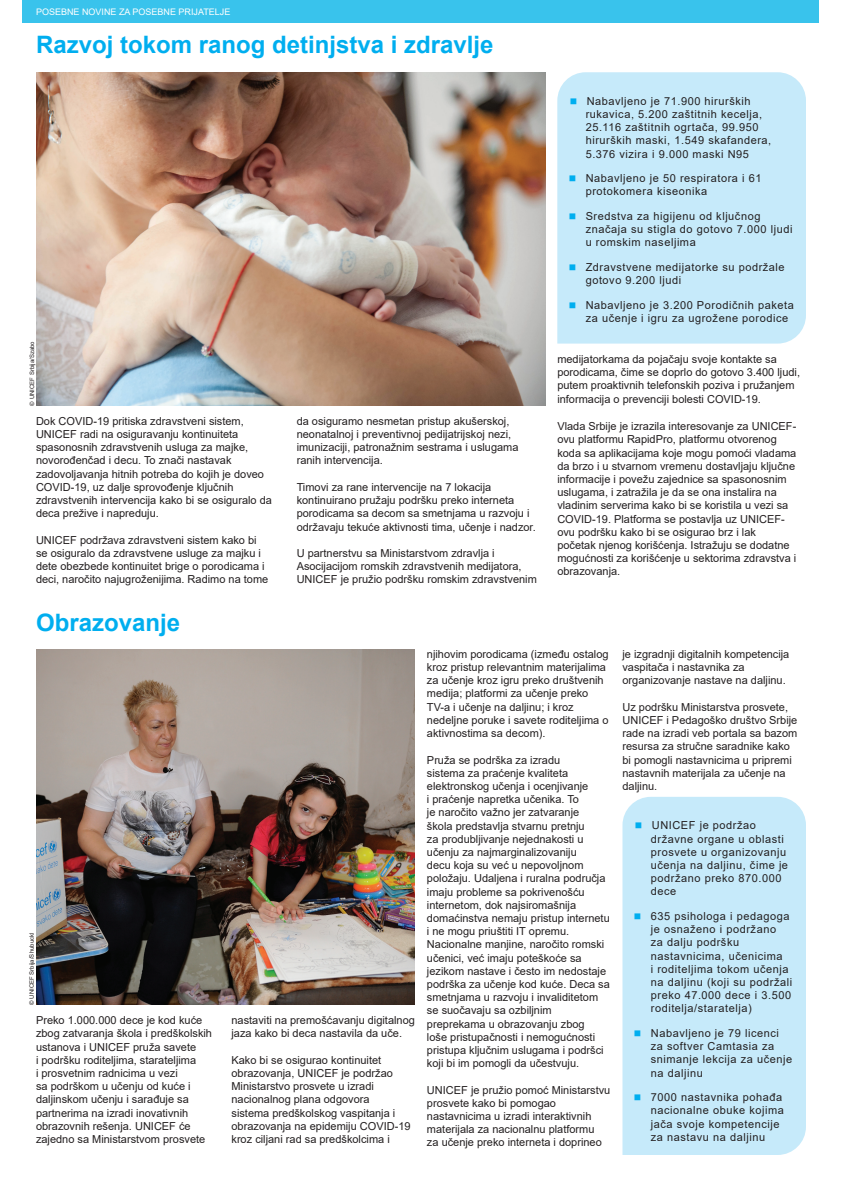
<style>
.page{position:relative;width:842px;height:1191px;background:#fff}
.page>*{position:absolute;margin:0;border:0;box-sizing:border-box;transform-origin:0 0}
.t1{font:700 24px "Arial";color:#00aeef}
.t2{font:11px/13.2px "Arial";color:#231f20}
.t3{font:11px/13.2px "Arial";letter-spacing:.05em;color:#231f20}
.t4{font:9px "Arial";color:#fff}
.t5{font:6px "Arial";color:#231f20}
</style>
<div class="page">
<div style="left:23px;top:0;width:796px;height:23px;background:#39c3ec"></div>
<img style="left:36px;top:72px;width:509px;height:333px">
<img style="left:36px;top:650px;width:379px;height:354px">
<div style="left:557px;top:72px;width:249px;height:271px;background:#c6eafa"></div>
<div style="left:622px;top:797px;width:184px;height:358px;background:#c6eafa"></div>
<svg style="left:570px;top:98px;width:6px;height:6px"></svg>
<svg style="left:569px;top:176px;width:6px;height:5px"></svg>
<svg style="left:569px;top:213px;width:6px;height:6px"></svg>
<svg style="left:569px;top:264px;width:6px;height:6px"></svg>
<svg style="left:569px;top:302px;width:6px;height:6px"></svg>
<svg style="left:636px;top:822px;width:5px;height:6px"></svg>
<svg style="left:635px;top:913px;width:5px;height:6px"></svg>
<svg style="left:635px;top:1030px;width:5px;height:6px"></svg>
<svg style="left:635px;top:1094px;width:5px;height:6px"></svg>
<p class="t4" style="left:36px;top:6px;width:196px">POSEBNE NOVINE ZA POSEBNE PRIJATELJE</p>
<h1 class="t1" style="left:36px;top:28px;width:459px">Razvoj tokom ranog detinjstva i zdravlje</h1>
<p class="t5" style="left:28px;top:405px;width:66px;rotate:-90deg">© UNICEF Srbija/Szabo</p>
<p class="t2" style="left:36px;top:414px;width:237px">Dok COVID-19 pritiska zdravstveni sistem, UNICEF radi na osiguravanju kontinuiteta spasonosnih zdravstvenih usluga za majke, novorođenčad i decu. To znači nastavak zadovoljavanja hitnih potreba do kojih je doveo COVID-19, uz dalje sprovođenje ključnih zdravstvenih intervencija kako bi se osiguralo da deca prežive i napreduju.</p>
<p class="t2" style="left:36px;top:533px;width:234px">UNICEF podržava zdravstveni sistem kako bi se osiguralo da zdravstvene usluge za majku i dete obezbede kontinuitet brige o porodicama i deci, naročito najugroženijima. Radimo na tome</p>
<h1 class="t1" style="left:36px;top:605px;width:146px">Obrazovanje</h1>
<p class="t2" style="left:297px;top:414px;width:223px">da osiguramo nesmetan pristup akušerskoj, neonatalnoj i preventivnoj pedijatrijskoj nezi, imunizaciji, patronažnim sestrama i uslugama ranih intervencija.</p>
<p class="t2" style="left:297px;top:480px;width:241px">Timovi za rane intervencije na 7 lokacija kontinuirano pružaju podršku preko interneta porodicama sa decom sa smetnjama u razvoju i održavaju tekuće aktivnosti tima, učenje i nadzor.</p>
<p class="t2" style="left:297px;top:546px;width:242px">U partnerstvu sa Ministarstvom zdravlja i<br>Asocijacijom romskih zdravstvenih medijatora,<br>UNICEF je pružio podršku romskim zdravstvenim</p>
<p class="t3" style="left:586px;top:94px;width:187px">Nabavljeno je 71.900 hirurških rukavica, 5.200 zaštitnih kecelja, 25.116 zaštitnih ogrtača, 99.950 hirurških maski, 1.549 skafandera, 5.376 vizira i 9.000 maski N95</p>
<p class="t3" style="left:586px;top:172px;width:177px">Nabavljeno je 50 respiratora i 61 protokomera kiseonika</p>
<p class="t3" style="left:586px;top:209px;width:208px">Sredstva za higijenu od ključnog značaja su stigla do gotovo 7.000 ljudi u romskim naseljima</p>
<p class="t3" style="left:586px;top:260px;width:201px">Zdravstvene medijatorke su podržale gotovo 9.200 ljudi</p>
<p class="t3" style="left:586px;top:298px;width:210px">Nabavljeno je 3.200 Porodičnih paketa za učenje i igru za ugrožene porodice</p>
<p class="t2" style="left:557px;top:352px;width:244px">medijatorkama da pojačaju svoje kontakte sa porodicama, čime se doprlo do gotovo 3.400 ljudi, putem proaktivnih telefonskih poziva i pružanjem informacija o prevenciji bolesti COVID-19.</p>
<p class="t2" style="left:557px;top:419px;width:241px">Vlada Srbije je izrazila interesovanje za UNICEF&shy;ovu platformu RapidPro, platformu otvorenog koda sa aplikacijama koje mogu pomoći vladama da brzo i u stvarnom vremenu dostavljaju ključne informacije i povežu zajednice sa spasonosnim uslugama, i zatražila je da se ona instalira na vladinim serverima kako bi se koristila u vezi sa COVID-19. Platforma se postavlja uz UNICEF&shy;ovu podršku kako bi se osigurao brz i lak početak njenog korišćenja. Istražuju se dodatne mogućnosti za korišćenje u sektorima zdravstva i obrazovanja.</p>
<p class="t5" style="left:28px;top:1004px;width:73px;rotate:-90deg">© UNICEF Srbija/Shubuckl</p>
<p class="t2" style="left:36px;top:1013px;width:178px">Preko 1.000.000 dece je kod kuće zbog zatvaranja škola i predškolskih ustanova i UNICEF pruža savete<br>i podršku roditeljima, starateljima<br>i prosvetnim radnicima u vezi<br>sa podrškom u učenju od kuće i daljinskom učenju i sarađuje sa partnerima na izradi inovativnih obrazovnih rešenja. UNICEF će zajedno sa Ministarstvom prosvete</p>
<p class="t2" style="left:231px;top:1013px;width:185px">nastaviti na premošćavanju digitalnog jaza kako bi deca nastavila da uče.</p>
<p class="t2" style="left:231px;top:1053px;width:181px">Kako bi se osigurao kontinuitet obrazovanja, UNICEF je podržao<br>Ministarstvo prosvete u izradi nacionalnog plana odgovora<br>sistema predškolskog vaspitanja i obrazovanja na epidemiju COVID-19 kroz ciljani rad sa predškolcima i</p>
<p class="t2" style="left:427px;top:647px;width:183px">njihovim porodicama (između ostalog kroz pristup relevantnim materijalima za učenje kroz igru preko društvenih medija; platformi za učenje preko TV-a i učenje na daljinu; i kroz nedeljne poruke i savete roditeljima o aktivnostima sa decom).</p>
<p class="t2" style="left:427px;top:753px;width:184px">Pruža se podrška za izradu<br>sistema za praćenje kvaliteta elektronskog učenja i ocenjivanje<br>i praćenje napretka učenika. To<br>je naročito važno jer zatvaranje<br>škola predstavlja stvarnu pretnju<br>za produbljivanje nejednakosti u učenju za najmarginalizovaniju<br>decu koja su već u nepovoljnom položaju. Udaljena i ruralna područja imaju probleme sa pokrivenošću internetom, dok najsiromašnija domaćinstva nemaju pristup internetu i ne mogu priuštiti IT opremu.<br>Nacionalne manjine, naročito romski učenici, već imaju poteškoće sa jezikom nastave i često im nedostaje podrška za učenje kod kuće. Deca sa smetnjama u razvoju i invaliditetom se suočavaju sa ozbiljnim preprekama u obrazovanju zbog<br>loše pristupačnosti i nemogućnosti pristupa ključnim uslugama i podršci koji bi im pomogli da učestvuju.</p>
<p class="t2" style="left:427px;top:1083px;width:185px">UNICEF je pružio pomoć Ministarstvu prosvete kako bi pomogao nastavnicima u izradi interaktivnih materijala za nacionalnu platformu<br>za učenje preko interneta i doprineo</p>
<p class="t2" style="left:622px;top:647px;width:168px">je izgradnji digitalnih kompetencija vaspitača i nastavnika za organizovanje nastave na daljinu.</p>
<p class="t2" style="left:622px;top:700px;width:176px">Uz podršku Ministarstva prosvete,<br>UNICEF i Pedagoško društvo Srbije rade na izradi veb portala sa bazom resursa za stručne saradnike kako bi pomogli nastavnicima u pripremi nastavnih materijala za učenje na daljinu.</p>
<p class="t3" style="left:651px;top:819px;width:139px">UNICEF je podržao državne organe u oblasti prosvete u organizovanju učenja na daljinu, čime je podržano preko 870.000 dece</p>
<p class="t3" style="left:651px;top:909px;width:143px">635 psihologa i pedagoga je osnaženo i podržano<br>za dalju podršku nastavnicima, učenicima<br>i roditeljima tokom učenja na daljinu (koji su podržali preko 47.000 dece i 3.500 roditelja/staratelja)</p>
<p class="t3" style="left:651px;top:1026px;width:143px">Nabavljeno je 79 licenci za softver Camtasia za snimanje lekcija za učenje na daljinu</p>
<p class="t3" style="left:651px;top:1090px;width:135px">7000 nastavnika pohađa nacionalne obuke kojima jača svoje kompetencije za nastavu na daljinu</p>
</div>
